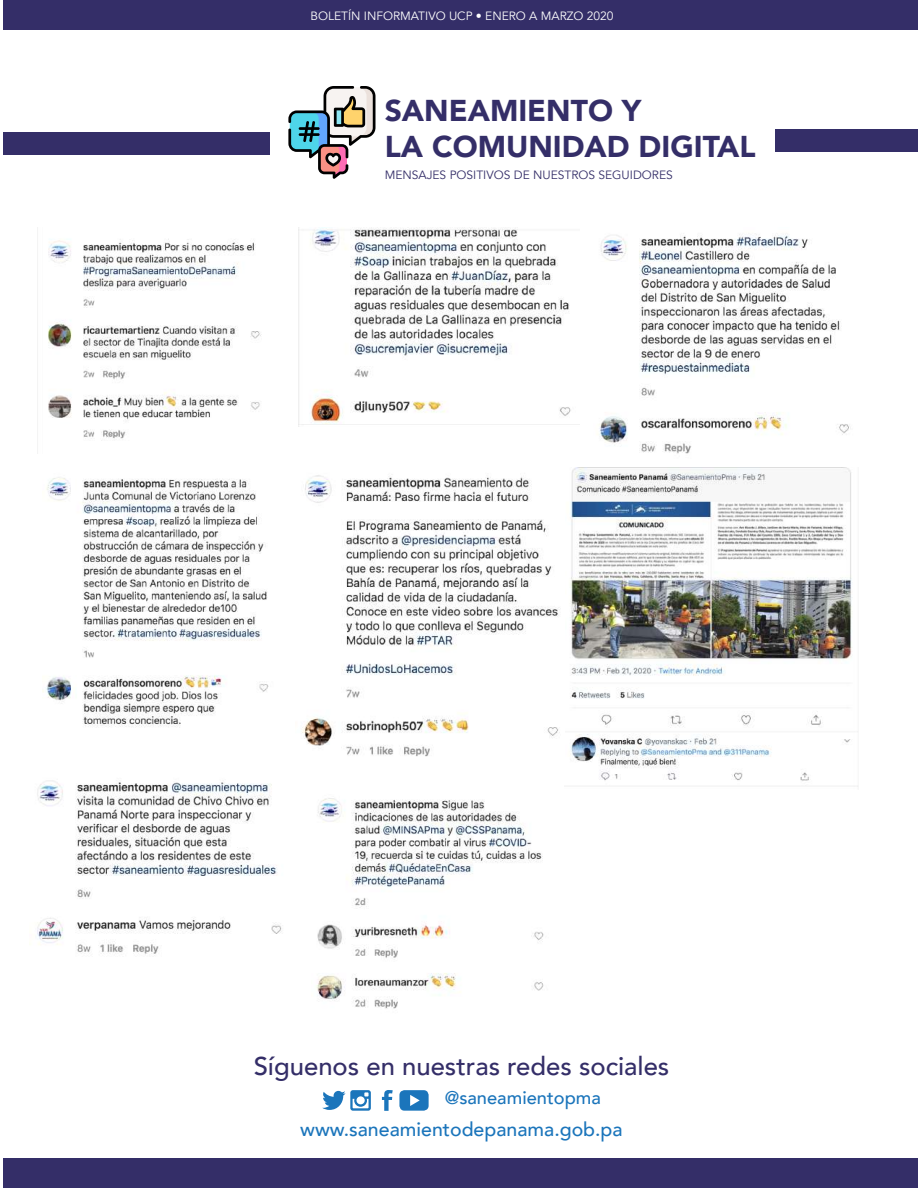
<style>
.page{position:relative;width:918px;height:1188px;background:#fff}
.page>*{position:absolute;margin:0;border:0;box-sizing:border-box;transform-origin:0 0}
.t1{font:900 30.15px/36.2px "Avenir";color:#342e68}
.t2{font:500 25.65px "Avenir";color:#342e68}
.t3{font:500 19.5px "Avenir";color:#1b75bb}
.t4{font:500 18.3px "Avenir";color:#1b75bb}
.t5{font:12px "Avenir";color:#fff}
.t6{font:12px "Avenir";color:#342e68}
</style>
<div class="page">
<svg style="left:322px;top:1090px;width:49px;height:21px"></svg>
<svg style="left:382px;top:1090px;width:11px;height:21px"></svg>
<svg style="left:399px;top:1090px;width:30px;height:21px"></svg>
<div style="left:3px;top:0;width:915px;height:30px;background:#342e68"></div>
<div style="left:3px;top:1158px;width:915px;height:30px;background:#342e68"></div>
<svg style="left:288px;top:86px;width:87px;height:93px"></svg>
<div style="left:3px;top:132px;width:266px;height:23px;background:#342e68"></div>
<div style="left:775px;top:130px;width:143px;height:22px;background:#342e68"></div>
<img style="left:42px;top:477px;width:227px;height:251px">
<img style="left:316px;top:798px;width:228px;height:211px">
<img style="left:570px;top:468px;width:288px;height:319px">
<img style="left:597px;top:233px;width:252px;height:221px">
<img style="left:37px;top:780px;width:245px;height:174px">
<img style="left:302px;top:475px;width:258px;height:282px">
<img style="left:299px;top:227px;width:280px;height:198px">
<img style="left:37px;top:227px;width:225px;height:227px">
<p class="t5" style="left:311px;top:8px;width:305px">BOLETÍN INFORMATIVO UCP • ENERO A MARZO 2020</p>
<h1 class="t1" style="left:385px;top:92px;width:372px">SANEAMIENTO Y<br>LA COMUNIDAD DIGITAL</h1>
<p class="t6" style="left:385px;top:168px;width:290px">MENSAJES POSITIVOS DE NUESTROS SEGUIDORES</p>
<h2 class="t2" style="left:254px;top:1044px;width:417px">Síguenos en nuestras redes sociales</h2>
<h3 class="t4" style="left:445px;top:1082px;width:158px">@saneamientopma</h3>
<h3 class="t3" style="left:300px;top:1113px;width:324px">www.saneamientodepanama.gob.pa</h3>
</div>
